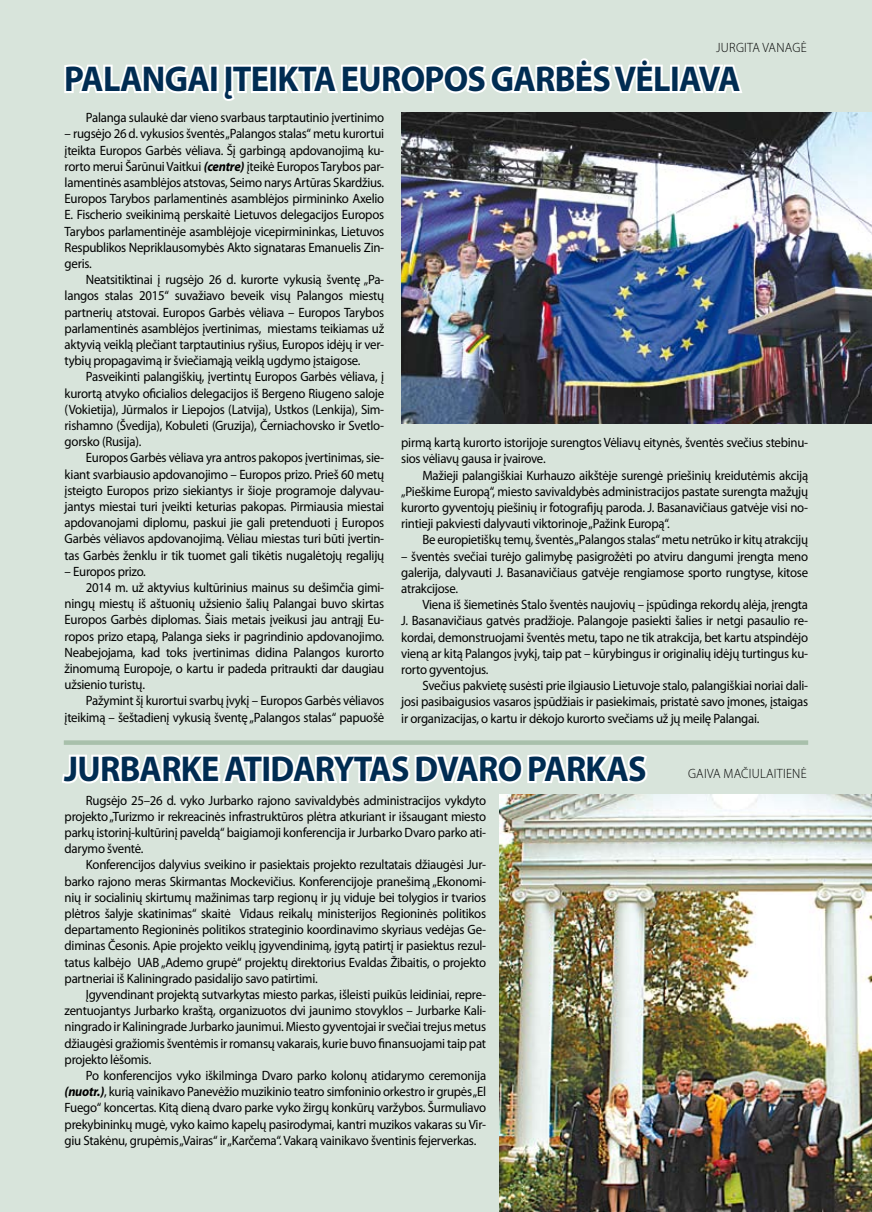
<style>
.page{position:relative;width:872px;height:1212px;background:#d8e4db}
.page>*{position:absolute;margin:0;border:0;box-sizing:border-box;transform-origin:0 0}
.t1{font:700 36px "Myriad Pro";letter-spacing:-.02em;color:#002c52;scale:.95 1}
.t2{font:13.5px/16.2px "Myriad Pro";letter-spacing:-.02em;color:#000;text-align:justify;scale:.95 1}
.t3{font:300 13.5px "Myriad Pro";letter-spacing:.02em;color:#000;scale:.95 1}
.s1{font-weight:700;font-style:italic}
</style>
<div class="page">
<svg style="left:64px;top:64px;width:151px;height:30px"></svg>
<div style="left:209px;top:65px;width:10px;height:28px;border:4px solid #fff"></div>
<svg style="left:223px;top:58px;width:519px;height:43px"></svg>
<svg style="left:62px;top:754px;width:586px;height:30px"></svg>
<img style="left:500px;top:794px;width:372px;height:418px">
<img style="left:401px;top:112px;width:471px;height:311px">
<div style="left:64px;top:740px;width:744px;height:5px;background:#a8c0ab"></div>
<p class="t3" style="left:716px;top:40px;width:97px">JURG ITA VANAGĖ</p>
<h1 class="t1" style="left:64px;top:55px;width:713px">PALANGAI ĮTEIKTA EUROPOS GARBĖS VĖLIAVA</h1>
<p class="t2" style="left:86px;top:109px;width:315px">Palanga sulaukė dar vieno svarbaus tarptautinio įvertinimo</p>
<p class="t2" style="left:65px;top:125px;width:338px">– rugsėjo 26 d. vykusios šventės „Palangos stalas“ metu kurortui įteikta Europos Garbės vėliava. Šį garbingą apdovanojimą ku&shy;rorto merui Šarūnui Vaitkui <span class="s1">(centre)</span> įteikė Europos Tarybos par&shy;lamentinės asamblėjos atstovas, Seimo narys Artūras Skardžius.<br>Europos Tarybos parlamentinės asamblėjos pirmininko Axelio E. Fischerio sveikinimą perskaitė Lietuvos delegacijos Europos Tarybos parlamentinėje asamblėjoje vicepirmininkas, Lietuvos Respublikos Nepriklausomybės Akto signataras Emanuelis Zin&shy;geris.</p>
<p class="t2" style="left:65px;top:271px;width:338px;text-indent:21px">Neatsitiktinai į rugsėjo 26 d. kurorte vykusią šventę „Pa&shy;langos stalas 2015“ suvažiavo beveik visų Palangos miestų partnerių atstovai. Europos Garbės vėliava – Europos Tarybos parlamentinės asamblėjos įvertinimas, miestams teikiamas už aktyvią veiklą plečiant tarptautinius ryšius, Europos idėjų ir ver&shy;tybių propagavimą ir šviečiamąją veiklą ugdymo įstaigose.</p>
<p class="t2" style="left:65px;top:368px;width:338px;text-indent:21px">Pasveikinti palangiškių, įvertintų Europos Garbės vėliava, į kurortą atvyko oficialios delegacijos iš Bergeno Riugeno saloje (Vokietija), Jūrmalos ir Liepojos (Latvija), Ustkos (Lenkija), Sim&shy;rishamno (Švedija), Kobuleti (Gruzija), Černiachovsko ir Svetlo&shy;gorsko (Rusija).</p>
<p class="t2" style="left:65px;top:449px;width:338px;text-indent:21px">Europos Garbės vėliava yra antros pakopos įvertinimas, sie&shy;kiant svarbiausio apdovanojimo – Europos prizo. Prieš 60 metų įsteigto Europos prizo siekiantys ir šioje programoje dalyvau&shy;jantys miestai turi įveikti keturias pakopas. Pirmiausia miestai apdovanojami diplomu, paskui jie gali pretenduoti į Europos Garbės vėliavos apdovanojimą. Vėliau miestas turi būti įvertin&shy;tas Garbės ženklu ir tik tuomet gali tikėtis nugalėtojų regalijų</p>
<p class="t2" style="left:65px;top:563px;width:87px">– Europos prizo.</p>
<p class="t2" style="left:86px;top:579px;width:315px">2014 m. už aktyvius kultūrinius mainus su dešimčia gimi-</p>
<p class="t2" style="left:65px;top:595px;width:338px">ningų miestų iš aštuonių užsienio šalių Palangai buvo skirtas</p>
<p class="t2" style="left:65px;top:611px;width:338px">Europos Garbės diplomas. Šiais metais įveikusi jau antrąjį Eu-</p>
<p class="t2" style="left:65px;top:628px;width:338px">ropos prizo etapą, Palanga sieks ir pagrindinio apdovanojimo.</p>
<p class="t2" style="left:65px;top:644px;width:338px">Neabejojama, kad toks įvertinimas didina Palangos kurorto</p>
<p class="t2" style="left:65px;top:660px;width:338px">žinomumą Europoje, o kartu ir padeda pritraukti dar daugiau</p>
<p class="t2" style="left:65px;top:676px;width:86px">užsienio turistų.</p>
<p class="t2" style="left:86px;top:692px;width:315px">Pažymint šį kurortui svarbų įvykį – Europos Garbės vėliavos</p>
<p class="t2" style="left:65px;top:709px;width:338px">įteikimą – šeštadienį vykusią šventę „Palangos stalas“ papuošė</p>
<p class="t2" style="left:401px;top:434px;width:430px">pirmą kartą kurorto istorijoje surengtos Vėliavų eitynės, šventės svečius stebinu&shy;sios vėliavų gausa ir įvairove.</p>
<p class="t2" style="left:401px;top:467px;width:430px;text-indent:21px">Mažieji palangiškiai Kurhauzo aikštėje surengė priešinių kreidutėmis akciją „Pieškime Europą“, miesto savivaldybės administracijos pastate surengta mažųjų kurorto gyventojų piešinių ir fotografijų paroda. J. Basanavičiaus gatvėje visi no&shy;rintieji pakviesti dalyvauti viktorinoje „Pažink Europą“.</p>
<p class="t2" style="left:422px;top:531px;width:407px">Be europietiškų temų, šventės „Palangos stalas“ metu netrūko ir kitų atrakcijų</p>
<p class="t2" style="left:401px;top:548px;width:430px">– šventės svečiai turėjo galimybę pasigrožėti po atviru dangumi įrengta meno galerija, dalyvauti J. Basanavičiaus gatvėje rengiamose sporto rungtyse, kitose atrakcijose.</p>
<p class="t2" style="left:401px;top:596px;width:430px;text-indent:21px">Viena iš šiemetinės Stalo šventės naujovių – įspūdinga rekordų alėja, įrengta J. Basanavičiaus gatvės pradžioje. Palangoje pasiekti šalies ir netgi pasaulio re&shy;kordai, demonstruojami šventės metu, tapo ne tik atrakcija, bet kartu atspindėjo vieną ar kitą Palangos įvykį, taip pat – kūrybingus ir originalių idėjų turtingus ku&shy;rorto gyventojus.</p>
<p class="t2" style="left:401px;top:677px;width:430px;text-indent:21px">Svečius pakvietę susėsti prie ilgiausio Lietuvoje stalo, palangiškiai noriai dali&shy;josi pasibaigusios vasaros įspūdžiais ir pasiekimais, pristatė savo įmones, įstaigas ir organizacijas, o kartu ir dėkojo kurorto svečiams už jų meilę Palangai.</p>
<h1 class="t1" style="left:64px;top:745px;width:614px">JURBARKE ATIDARYTAS DVARO PARKAS</h1>
<p class="t2" style="left:65px;top:792px;width:445px;text-indent:21px">Rugsėjo 25–26 d. vyko Jurbarko rajono savivaldybės administracijos vykdyto projekto „Turizmo ir rekreacinės infrastruktūros plėtra atkuriant ir išsaugant miesto parkų istorinį-kultūrinį paveldą“ baigiamoji konferencija ir Jurbarko Dvaro parko ati&shy;darymo šventė.</p>
<p class="t2" style="left:65px;top:856px;width:445px;text-indent:21px">Konferencijos dalyvius sveikino ir pasiektais projekto rezultatais džiaugėsi Jur&shy;barko rajono meras Skirmantas Mockevičius. Konferencijoje pranešimą „Ekonomi&shy;nių ir socialinių skirtumų mažinimas tarp regionų ir jų viduje bei tolygios ir tvarios plėtros šalyje skatinimas“ skaitė Vidaus reikalų ministerijos Regioninės politikos departamento Regioninės politikos strateginio koordinavimo skyriaus vedėjas Ge&shy;diminas Česonis. Apie projekto veiklų įgyvendinimą, įgytą patirtį ir pasiektus rezul&shy;tatus kalbėjo UAB „Ademo grupė“ projektų direktorius Evaldas Žibaitis, o projekto partneriai iš Kaliningrado pasidalijo savo patirtimi.</p>
<p class="t2" style="left:65px;top:986px;width:445px;text-indent:21px">Įgyvendinant projektą sutvarkytas miesto parkas, išleisti puikūs leidiniai, repre&shy;zentuojantys Jurbarko kraštą, organizuotos dvi jaunimo stovyklos – Jurbarke Kali&shy;ningrado ir Kaliningrade Jurbarko jaunimui. Miesto gyventojai ir svečiai trejus metus džiaugėsi gražiomis šventėmis ir romansų vakarais, kurie buvo finansuojami taip pat projekto lėšomis.</p>
<p class="t2" style="left:65px;top:1067px;width:445px;text-indent:21px">Po konferencijos vyko iškilminga Dvaro parko kolonų atidarymo ceremonija <span class="s1">(nuotr.)</span>, kurią vainikavo Panevėžio muzikinio teatro simfoninio orkestro ir grupės „El Fuego“ koncertas. Kitą dieną dvaro parke vyko žirgų konkūrų varžybos. Šurmuliavo prekybininkų mugė, vyko kaimo kapelų pasirodymai, kantri muzikos vakaras su Vir&shy;giu Stakėnu, grupėmis „Vairas“ ir „Karčema“. Vakarą vainikavo šventinis fejerverkas.</p>
<p class="t3" style="left:688px;top:765px;width:126px">GAIVA MAČIULAITIENĖ</p>
</div>
